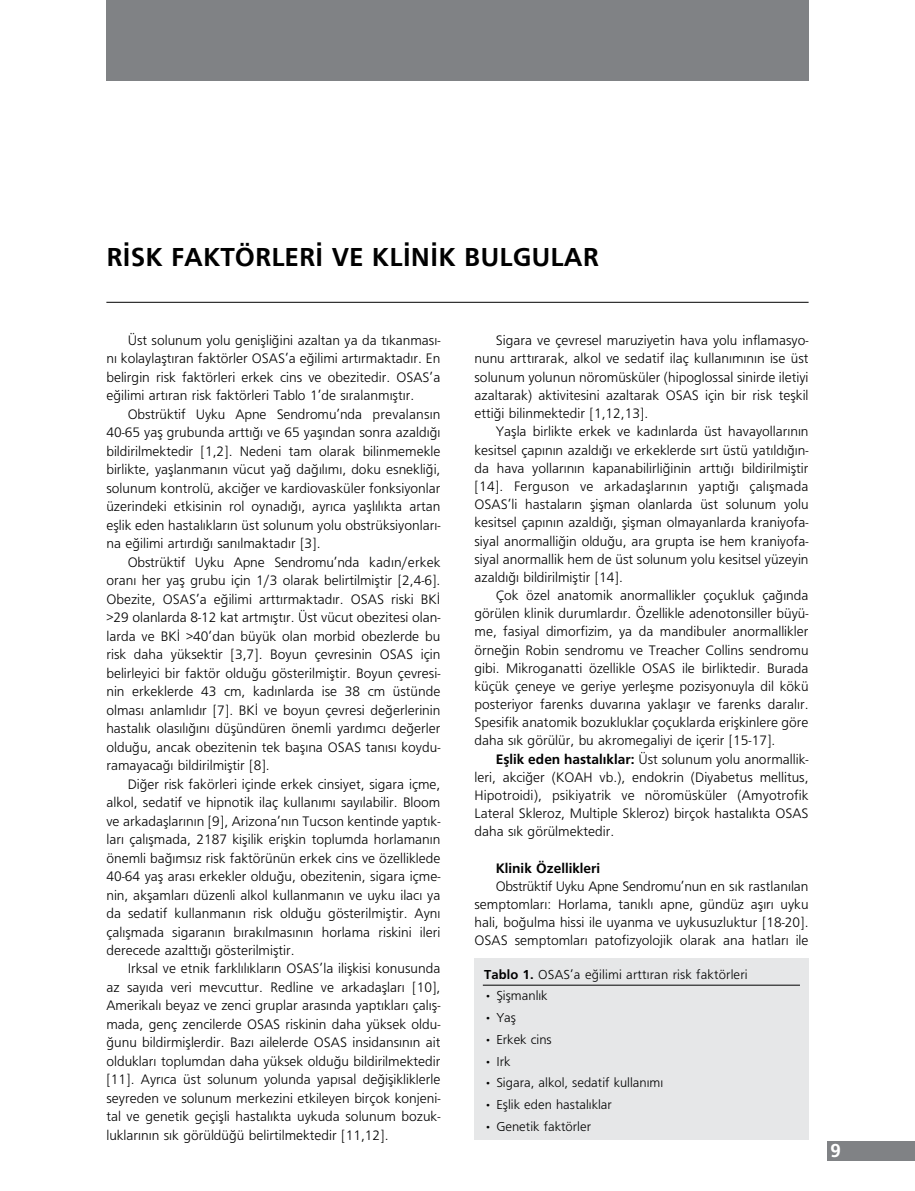
<style>
.page{position:relative;width:915px;height:1191px;background:#fff}
.page>*{position:absolute;margin:0;border:0;box-sizing:border-box;transform-origin:0 0}
.t1{font:27px "Gill Sans Boldpcw";color:#000}
.t2{font:19.5px "Gill Sans Boldpcw";color:#fff}
.t3{font:14.25px/18.5px "Gill Sans Lightpcw";color:#000;text-align:justify}
.t4{font:14.25px "Gill Sans Boldpcw";color:#000}
.t5{font:13.5px "Gill Sans Lightpcw";color:#000}
.s1{font-family:"Gill Sans Boldpcw"}
</style>
<div class="page">
<div style="left:106px;top:0;width:702px;height:81px;background:#808285"></div>
<hr style="left:106px;top:302px;width:702px;height:1px;background:#000">
<div style="left:474px;top:958px;width:334px;height:182px;background:#e6e7e8"></div>
<hr style="left:482px;top:985px;width:317px;height:1px;background:#000">
<div style="left:826px;top:1141px;width:88px;height:19px;background:#808285"></div>
<h1 class="t1" style="left:106px;top:241px;width:494px">RİSK FAKTÖRLERİ VE KLİNİK BULGULAR</h1>
<p class="t3" style="left:106px;top:330px;width:335px;text-indent:21px">Üst solunum yolu genişliğini azaltan ya da tıkanması&shy;nı kolaylaştıran faktörler OSAS’a eğilimi artırmaktadır. En belirgin risk faktörleri erkek cins ve obezitedir. OSAS’a eğilimi artıran risk faktörleri Tablo 1’de sıralanmıştır.</p>
<p class="t3" style="left:106px;top:404px;width:335px;text-indent:21px">Obstrüktif Uyku Apne Sendromu’nda prevalansın 40-65 yaş grubunda arttığı ve 65 yaşından sonra azaldığı bildirilmektedir [1,2]. Nedeni tam olarak bilinmemekle birlikte, yaşlanmanın vücut yağ dağılımı, doku esnekliği, solunum kontrolü, akciğer ve kardiovasküler fonksiyonlar üzerindeki etkisinin rol oynadığı, ayrıca yaşlılıkta artan eşlik eden hastalıkların üst solunum yolu obstrüksiyonları&shy;na eğilimi artırdığı sanılmaktadır [3].</p>
<p class="t3" style="left:106px;top:552px;width:335px;text-indent:21px">Obstrüktif Uyku Apne Sendromu’nda kadın/erkek oranı her yaş grubu için 1/3 olarak belirtilmiştir [2,4-6].<br>Obezite, OSAS’a eğilimi arttırmaktadır. OSAS riski BKİ &gt;29 olanlarda 8-12 kat artmıştır. Üst vücut obezitesi olan&shy;larda ve BKİ &gt;40’dan büyük olan morbid obezlerde bu risk daha yüksektir [3,7]. Boyun çevresinin OSAS için belirleyici bir faktör olduğu gösterilmiştir. Boyun çevresi&shy;nin erkeklerde 43 cm, kadınlarda ise 38 cm üstünde olması anlamlıdır [7]. BKİ ve boyun çevresi değerlerinin hastalık olasılığını düşündüren önemli yardımcı değerler olduğu, ancak obezitenin tek başına OSAS tanısı koydu&shy;ramayacağı bildirilmiştir [8].</p>
<p class="t3" style="left:106px;top:774px;width:335px;text-indent:21px">Diğer risk fakörleri içinde erkek cinsiyet, sigara içme, alkol, sedatif ve hipnotik ilaç kullanımı sayılabilir. Bloom ve arkadaşlarının [9], Arizona’nın Tucson kentinde yaptık&shy;ları çalışmada, 2187 kişilik erişkin toplumda horlamanın önemli bağımsız risk faktörünün erkek cins ve özelliklede 40-64 yaş arası erkekler olduğu, obezitenin, sigara içme&shy;nin, akşamları düzenli alkol kullanmanın ve uyku ilacı ya da sedatif kullanmanın risk olduğu gösterilmiştir. Aynı çalışmada sigaranın bırakılmasının horlama riskini ileri derecede azalttığı gösterilmiştir.</p>
<p class="t3" style="left:106px;top:959px;width:335px;text-indent:21px">Irksal ve etnik farklılıkların OSAS’la ilişkisi konusunda az sayıda veri mevcuttur. Redline ve arkadaşları [10], Amerikalı beyaz ve zenci gruplar arasında yaptıkları çalış&shy;mada, genç zencilerde OSAS riskinin daha yüksek oldu&shy;ğunu bildirmişlerdir. Bazı ailelerde OSAS insidansının ait oldukları toplumdan daha yüksek olduğu bildirilmektedir [11]. Ayrıca üst solunum yolunda yapısal değişikliklerle seyreden ve solunum merkezini etkileyen birçok konjeni&shy;tal ve genetik geçişli hastalıkta uykuda solunum bozuk&shy;luklarının sık görüldüğü belirtilmektedir [11,12].</p>
<p class="t3" style="left:474px;top:330px;width:335px;text-indent:21px">Sigara ve çevresel maruziyetin hava yolu inflamasyo&shy;nunu arttırarak, alkol ve sedatif ilaç kullanımının ise üst solunum yolunun nöromüsküler (hipoglossal sinirde iletiyi azaltarak) aktivitesini azaltarak OSAS için bir risk teşkil ettiği bilinmektedir [1,12,13].</p>
<p class="t3" style="left:474px;top:422px;width:335px;text-indent:21px">Yaşla birlikte erkek ve kadınlarda üst havayollarının kesitsel çapının azaldığı ve erkeklerde sırt üstü yatıldığın&shy;da hava yollarının kapanabilirliğinin arttığı bildirilmiştir [14]. Ferguson ve arkadaşlarının yaptığı çalışmada OSAS’li hastaların şişman olanlarda üst solunum yolu kesitsel çapının azaldığı, şişman olmayanlarda kraniyofa&shy;siyal anormalliğin olduğu, ara grupta ise hem kraniyofa&shy;siyal anormallik hem de üst solunum yolu kesitsel yüzeyin azaldığı bildirilmiştir [14].</p>
<p class="t3" style="left:474px;top:586px;width:335px;text-indent:21px">Çok özel anatomik anormallikler çoçukluk çağında görülen klinik durumlardır. Özellikle adenotonsiller büyü&shy;me, fasiyal dimorfizim, ya da mandibuler anormallikler örneğin Robin sendromu ve Treacher Collins sendromu gibi. Mikroganatti özellikle OSAS ile birliktedir. Burada küçük çeneye ve geriye yerleşme pozisyonuyla dil kökü posteriyor farenks duvarına yaklaşır ve farenks daralır.<br>Spesifik anatomik bozukluklar çoçuklarda erişkinlere göre daha sık görülür, bu akromegaliyi de içerir [15-17].</p>
<p class="t3" style="left:474px;top:749px;width:335px;text-indent:21px"><span class="s1">Eşlik eden hastalıklar:</span> Üst solunum yolu anormallik&shy;leri, akciğer (KOAH vb.), endokrin (Diyabetus mellitus, Hipotroidi), psikiyatrik ve nöromüsküler (Amyotrofik Lateral Skleroz, Multiple Skleroz) birçok hastalıkta OSAS daha sık görülmektedir.</p>
<p class="t4" style="left:495px;top:859px;width:106px">Klinik Özellikleri</p>
<p class="t3" style="left:474px;top:876px;width:335px;text-indent:21px">Obstrüktif Uyku Apne Sendromu’nun en sık rastlanılan semptomları: Horlama, tanıklı apne, gündüz aşırı uyku hali, boğulma hissi ile uyanma ve uykusuzluktur [18-20].<br>OSAS semptomları patofizyolojik olarak ana hatları ile</p>
<p class="t5" style="left:484px;top:966px;width:265px"><span class="s1">Tablo 1.</span> OSAS’a eğilimi arttıran risk faktörleri</p>
<p class="t5" style="left:484px;top:988px;width:65px">• Şişmanlık</p>
<p class="t5" style="left:484px;top:1009px;width:33px">• Yaş</p>
<p class="t5" style="left:484px;top:1031px;width:69px">• Erkek cins</p>
<p class="t5" style="left:484px;top:1053px;width:28px">• Irk</p>
<p class="t5" style="left:484px;top:1074px;width:180px">• Sigara, alkol, sedatif kullanımı</p>
<p class="t5" style="left:484px;top:1096px;width:129px">• Eşlik eden hastalıklar</p>
<p class="t5" style="left:484px;top:1118px;width:108px">• Genetik faktörler</p>
<h2 class="t2" style="left:830px;top:1139px;width:12px">9</h2>
</div>
